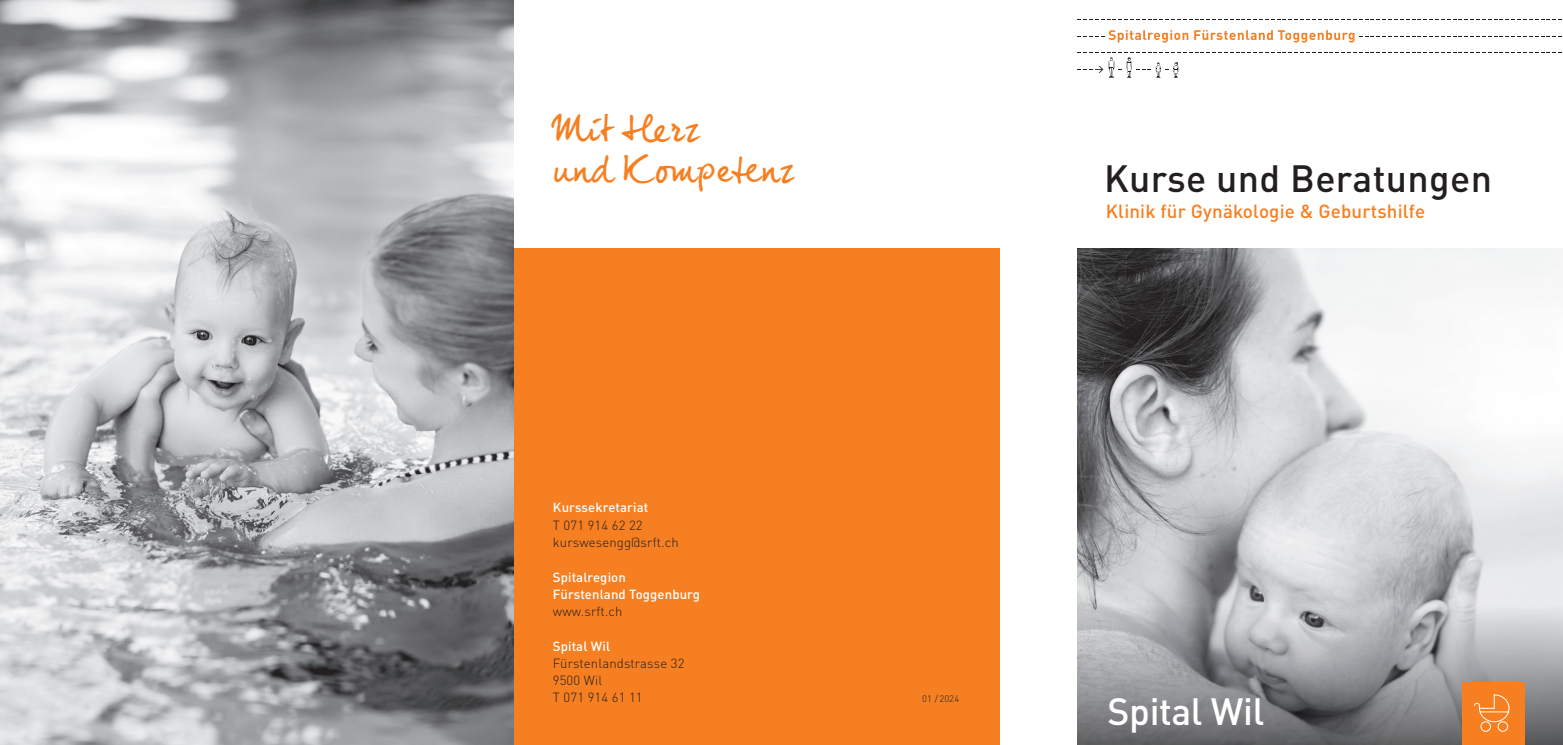
<style>
.page{position:relative;width:1563px;height:745px;background:#fff}
.page>*{position:absolute;margin:0;border:0;box-sizing:border-box;transform-origin:0 0}
.t1{font:500 37.5px "DINOT";letter-spacing:.01em;color:#231f20}
.t2{font:500 37.5px "DINOT";letter-spacing:-.01em;color:#fff}
.t3{font:35px/41.2px "dear Joe 3";color:#f57f21}
.t4{font:500 18.75px "DINOT";letter-spacing:.01em;color:#f57f21}
.t5{font:300 13.12px/17.2px "DINOT";letter-spacing:.01em;color:#231f20}
.t6{font:500 13.12px/17.2px "DINOT";letter-spacing:.01em;color:#fff}
.t7{font:300 9.38px "DINOT";letter-spacing:.02em;color:#231f20}
</style>
<div class="page">
<div style="left:514px;top:248px;width:485px;height:496px;background:#f57f21"></div>
<img style="left:1077px;top:248px;width:486px;height:359px">
<svg style="left:1077px;top:30px;width:111px;height:13px"></svg>
<svg style="left:1077px;top:19px;width:484px;height:1px"></svg>
<svg style="left:1194px;top:30px;width:367px;height:13px"></svg>
<svg style="left:1077px;top:52px;width:484px;height:26px"></svg>
<svg style="left:1077px;top:607px;width:486px;height:137px;background:#959699"></svg>
<div style="left:1462px;top:682px;width:62px;height:62px;background:#f57f21"></div>
<svg style="left:1474px;top:694px;width:36px;height:37px"></svg>
<img style="left:0;top:0;width:514px;height:744px">
<h2 class="t3" style="left:553px;top:107px;width:244px">Mit Herz<br>und Kompetenz</h2>
<p class="t6" style="left:553px;top:498px;width:97px">Kurssekretariat</p>
<p class="t5" style="left:553px;top:516px;width:127px">T 071 914 62 22 kurswesengg@srft.ch</p>
<p class="t6" style="left:553px;top:567px;width:149px">Spitalregion<br>Fürstenland Toggenburg</p>
<p class="t5" style="left:553px;top:602px;width:71px">www.srft.ch</p>
<p class="t6" style="left:553px;top:636px;width:59px">Spital Wil</p>
<p class="t5" style="left:553px;top:654px;width:133px">Fürstenlandstrasse 32<br>9500 Wil<br>T 071 914 61 11</p>
<p class="t7" style="left:922px;top:692px;width:39px">01 / 2024</p>
<h1 class="t1" style="left:1104px;top:154px;width:390px">Kurse und Beratungen</h1>
<h3 class="t4" style="left:1106px;top:199px;width:321px">Klinik für Gynäkologie &amp; Geburtshilfe</h3>
<h1 class="t2" style="left:1107px;top:687px;width:158px">Spital Wil</h1>
</div>
